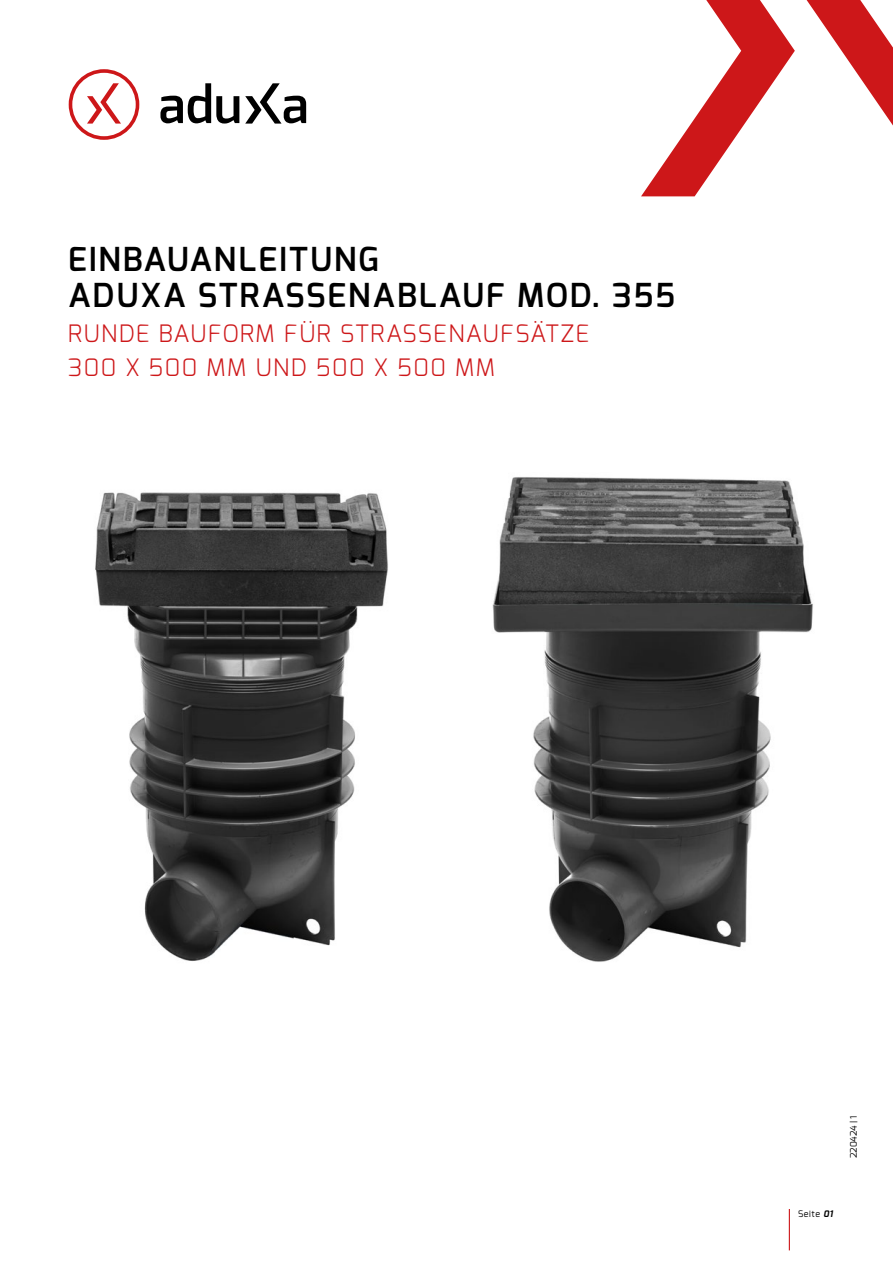
<style>
.page{position:relative;width:893px;height:1263px;background:#fff}
.page>*{position:absolute;margin:0;border:0;box-sizing:border-box;transform-origin:0 0}
.t1{font:600 33px/36px "Exo";letter-spacing:.06em;color:#000}
.t2{font:300 24px/34.5px "Exo";letter-spacing:.06em;color:#cd1719}
.t3{font:9px "Exo";color:#000}
.s1{font-weight:700;font-style:italic}
</style>
<div class="page">
<div style="left:69px;top:69px;width:70px;height:71px;border:4px solid #cd1719;border-radius:50%"></div>
<svg style="left:160px;top:83px;width:146px;height:41px"></svg>
<svg style="left:87px;top:83px;width:34px;height:41px"></svg>
<svg style="left:641px;top:0;width:252px;height:196px"></svg>
<hr style="left:789px;top:1209px;width:1px;height:41px;background:#cd1719">
<img style="left:95px;top:492px;width:293px;height:469px">
<img style="left:492px;top:477px;width:321px;height:485px">
<h1 class="t1" style="left:68px;top:241px;width:609px">EINBAUANLEITUNG<br>ADUXA STRASSENABLAUF MOD. 355</h1>
<p class="t2" style="left:68px;top:316px;width:523px">RUNDE BAUFORM FÜR STRASSENAUFSÄTZE<br>300 X 500 MM UND 500 X 500 MM</p>
<p class="t3" style="left:848px;top:1158px;width:44px;rotate:-90deg">220424 | 1</p>
<p class="t3" style="left:798px;top:1208px;width:36px">Seite <span class="s1">01</span></p>
</div>
